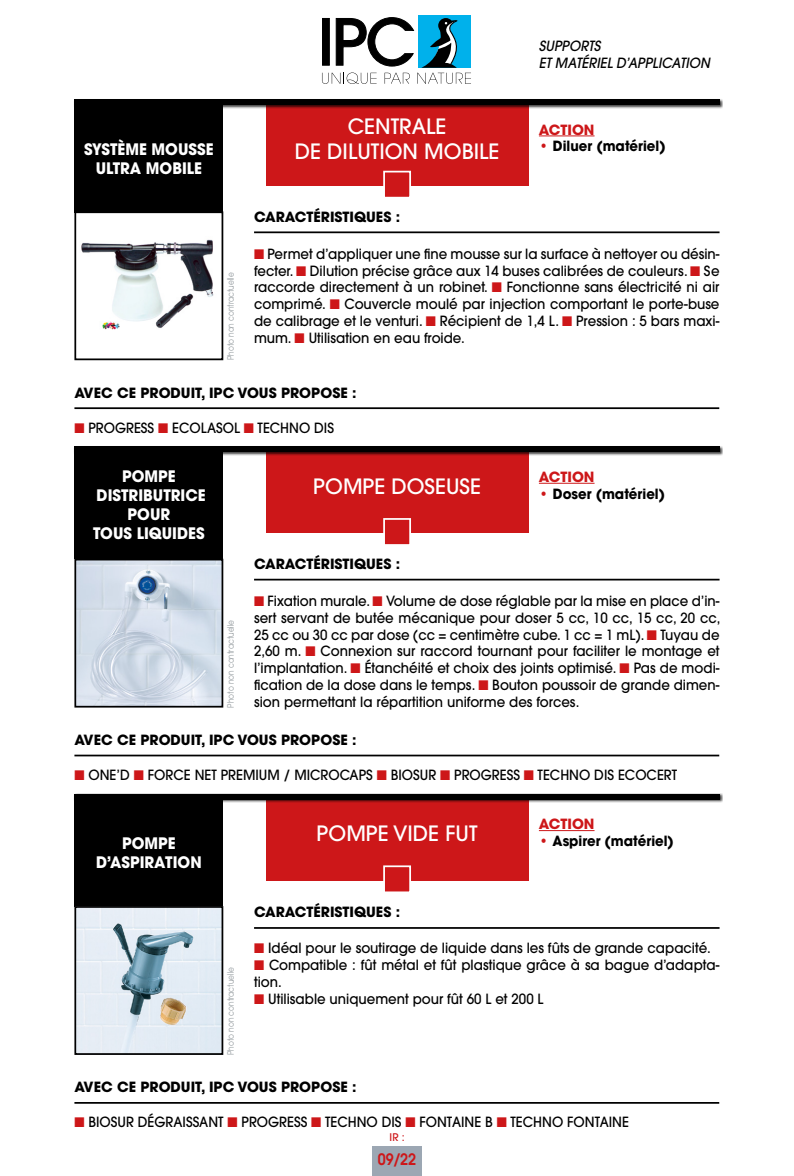
<style>
.page{position:relative;width:794px;height:1176px;background:#fff}
.page>*{position:absolute;margin:0;border:0;box-sizing:border-box;transform-origin:0 0}
.t1{font:500 21px "ITC Avant Garde Std";color:#fff}
.t2{font:700 15.75px/18.9px "ITC Avant Garde Std";color:#fff;text-align:center;scale:.95 1}
.t3{font:600 15.75px "ITC Avant Garde Std";color:#cd1719;scale:.9 1}
.t4{font:500 14px/16.8px "ITC Avant Garde Std";color:#000;text-align:justify;scale:.95 1}
.t5{font:700 14px "ITC Avant Garde Std";color:#000}
.t6{font:700 14px "ITC Avant Garde Std";color:#000;scale:.95 1}
.t7{font:italic 500 14px "ITC Avant Garde Std";color:#000;scale:.95 1}
.t8{font:700 14px "ITC Avant Garde Std";color:#cd1719}
.t9{font:500 10.5px "ITC Avant Garde Std";color:#cd1719}
.t10{font:8.75px "ITC Avant Garde Std";color:#91989c;scale:.85 1}
.s1{color:#cd1719}
</style>
<div class="page">
<div style="left:372px;top:1146px;width:50px;height:30px;background:#9ca7b3"></div>
<div style="left:74px;top:104px;width:149px;height:108px;background:#000"></div>
<div style="left:74px;top:450px;width:149px;height:109px;background:#000"></div>
<div style="left:74px;top:799px;width:149px;height:108px;background:#000"></div>
<div style="left:266px;top:99px;width:262px;height:87px;background:#cd1719"></div>
<div style="left:266px;top:446px;width:262px;height:87px;background:#cd1719"></div>
<div style="left:266px;top:794px;width:262px;height:86px;background:#cd1719"></div>
<div style="left:74px;top:98px;width:649px;height:10px;background:#000;opacity:.75"></div>
<div style="left:74px;top:99px;width:645px;height:6px;background:#000"></div>
<div style="left:74px;top:446px;width:649px;height:10px;background:#000;opacity:.75"></div>
<div style="left:74px;top:446px;width:645px;height:6px;background:#000"></div>
<div style="left:74px;top:793px;width:649px;height:10px;background:#000;opacity:.75"></div>
<div style="left:74px;top:794px;width:645px;height:5px;background:#000"></div>
<div style="left:418px;top:15px;width:53px;height:53px;background:#00b1eb"></div>
<svg style="left:322px;top:17px;width:149px;height:67px"></svg>
<div style="left:383px;top:171px;width:28px;height:27px;background:#cd1719;border:2px solid #fff"></div>
<div style="left:383px;top:518px;width:28px;height:28px;background:#cd1719;border:2px solid #fff"></div>
<div style="left:383px;top:865px;width:28px;height:28px;background:#cd1719;border:2px solid #fff"></div>
<img style="left:81px;top:239px;width:133px;height:91px">
<div style="left:74px;top:211px;width:149px;height:149px;border:2px solid #000"></div>
<img style="left:77px;top:562px;width:143px;height:142px">
<div style="left:74px;top:559px;width:149px;height:148px;border:2px solid #000"></div>
<img style="left:77px;top:909px;width:143px;height:143px">
<div style="left:74px;top:906px;width:149px;height:149px;border:2px solid #000"></div>
<hr style="left:74px;top:407px;width:645px;height:2px;background:#000">
<hr style="left:254px;top:231px;width:465px;height:2px;background:#000">
<hr style="left:254px;top:579px;width:465px;height:1px;background:#000">
<hr style="left:254px;top:927px;width:465px;height:2px;background:#000">
<hr style="left:74px;top:754px;width:645px;height:2px;background:#000">
<hr style="left:74px;top:1102px;width:645px;height:1px;background:#000">
<hr style="left:539px;top:136px;width:55px;height:1px;background:#cd1719">
<hr style="left:539px;top:483px;width:55px;height:1px;background:#cd1719">
<hr style="left:539px;top:830px;width:55px;height:1px;background:#cd1719">
<p class="t2" style="left:84px;top:139px;width:138px">SYSTÈME MOUSSE<br>ULTRA MOBILE</p>
<p class="t10" style="left:225px;top:360px;width:105px;rotate:-90deg">Photo non contractuelle</p>
<p class="t1" style="left:348px;top:113px;width:100px">CENTRALE</p>
<p class="t1" style="left:295px;top:138px;width:206px">DE DILUTION MOBILE</p>
<p class="t5" style="left:254px;top:207px;width:148px">CARACTÉRISTIQUES :</p>
<p class="t7" style="left:539px;top:37px;width:66px">SUPPORTS</p>
<p class="t7" style="left:539px;top:54px;width:182px">ET MATÉRIEL D’APPLICATION</p>
<p class="t8" style="left:539px;top:120px;width:57px">ACTION</p>
<p class="t6" style="left:539px;top:137px;width:135px"><span class="s1">•</span> Diluer (matériel)</p>
<p class="t4" style="left:254px;top:245px;width:491px"><span class="s1">■</span> Permet d’appliquer une fine mousse sur la surface à nettoyer ou désin&shy;fecter. <span class="s1">■</span> Dilution précise grâce aux 14 buses calibrées de couleurs. <span class="s1">■</span> Se raccorde directement à un robinet. <span class="s1">■</span> Fonctionne sans électricité ni air comprimé. <span class="s1">■</span> Couvercle moulé par injection comportant le porte-buse de calibrage et le venturi. <span class="s1">■</span> Récipient de 1,4 L. <span class="s1">■</span> Pression : 5 bars maxi&shy;mum. <span class="s1">■</span> Utilisation en eau froide.</p>
<p class="t5" style="left:74px;top:383px;width:283px">AVEC CE PRODUIT, IPC VOUS PROPOSE :</p>
<p class="t4" style="left:74px;top:419px;width:275px"><span class="s1">■</span> PROGRESS <span class="s1">■</span> ECOLASOL <span class="s1">■</span> TECHNO DIS</p>
<p class="t2" style="left:122px;top:466px;width:58px">POMPE</p>
<p class="t2" style="left:97px;top:485px;width:116px">DISTRIBUTRICE<br>POUR</p>
<p class="t2" style="left:93px;top:523px;width:119px">TOUS LIQUIDES</p>
<p class="t1" style="left:313px;top:473px;width:169px">POMPE DOSEUSE</p>
<p class="t5" style="left:254px;top:554px;width:148px">CARACTÉRISTIQUES :</p>
<p class="t8" style="left:539px;top:467px;width:57px">ACTION</p>
<p class="t6" style="left:539px;top:484px;width:134px"><span class="s1">•</span> Doser (matériel)</p>
<p class="t10" style="left:225px;top:707px;width:105px;rotate:-90deg">Photo non contractuelle</p>
<p class="t4" style="left:254px;top:592px;width:492px"><span class="s1">■</span> Fixation murale. <span class="s1">■</span> Volume de dose réglable par la mise en place d’in&shy;sert servant de butée mécanique pour doser 5 cc, 10 cc, 15 cc, 20 cc, 25 cc ou 30 cc par dose (cc = centimètre cube. 1 cc = 1 mL). <span class="s1">■</span> Tuyau de 2,60 m. <span class="s1">■</span> Connexion sur raccord tournant pour faciliter le montage et l’implantation. <span class="s1">■</span> Étanchéité et choix des joints optimisé. <span class="s1">■</span> Pas de modi&shy;fication de la dose dans le temps. <span class="s1">■</span> Bouton poussoir de grande dimen&shy;sion permettant la répartition uniforme des forces.</p>
<p class="t5" style="left:74px;top:730px;width:283px">AVEC CE PRODUIT, IPC VOUS PROPOSE :</p>
<p class="t4" style="left:74px;top:766px;width:636px"><span class="s1">■</span> ONE’D <span class="s1">■</span> FORCE NET PREMIUM / MICROCAPS <span class="s1">■</span> BIOSUR <span class="s1">■</span> PROGRESS <span class="s1">■</span> TECHNO DIS ECOCERT</p>
<p class="t2" style="left:122px;top:834px;width:58px">POMPE</p>
<p class="t2" style="left:96px;top:853px;width:113px">D’ASPIRATION</p>
<p class="t1" style="left:317px;top:820px;width:162px">POMPE VIDE FUT</p>
<p class="t8" style="left:539px;top:814px;width:57px">ACTION</p>
<p class="t6" style="left:539px;top:831px;width:144px"><span class="s1">•</span> Aspirer (matériel)</p>
<p class="t10" style="left:225px;top:1055px;width:105px;rotate:-90deg">Photo non contractuelle</p>
<p class="t5" style="left:254px;top:903px;width:148px">CARACTÉRISTIQUES :</p>
<p class="t4" style="left:254px;top:940px;width:482px"><span class="s1">■</span> Idéal pour le soutirage de liquide dans les fûts de grande capacité.</p>
<p class="t4" style="left:254px;top:956px;width:491px"><span class="s1">■</span> Compatible : fût métal et fût plastique grâce à sa bague d’adapta&shy;tion.</p>
<p class="t4" style="left:254px;top:990px;width:306px"><span class="s1">■</span> Utilisable uniquement pour fût 60 L et 200 L</p>
<p class="t5" style="left:74px;top:1078px;width:283px">AVEC CE PRODUIT, IPC VOUS PROPOSE :</p>
<p class="t4" style="left:74px;top:1113px;width:585px"><span class="s1">■</span> BIOSUR DÉGRAISSANT <span class="s1">■</span> PROGRESS <span class="s1">■</span> TECHNO DIS <span class="s1">■</span> FONTAINE B <span class="s1">■</span> TECHNO FONTAINE</p>
<p class="t9" style="left:390px;top:1130px;width:16px">IR :</p>
<p class="t3" style="left:378px;top:1149px;width:44px">09/22</p>
</div>
